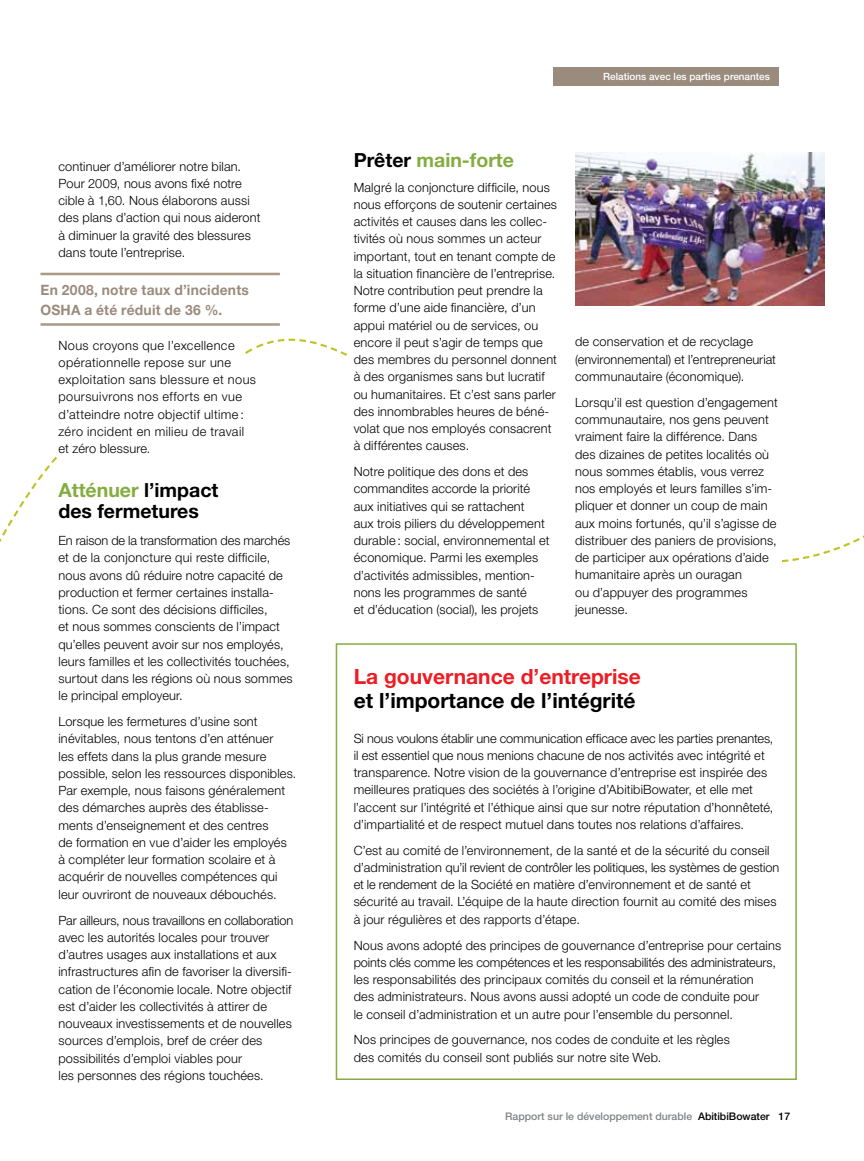
<style>
.page{position:relative;width:864px;height:1161px;background:#fff}
.page>*{position:absolute;margin:0;border:0;box-sizing:border-box;transform-origin:0 0}
.t1{font:700 21px "Helvetica Neue";color:#000}
.t2{font:700 21px "Helvetica Neue";color:#ed1d24}
.t3{font:700 19.5px/21px "Helvetica Neue";color:#000}
.t4{font:700 19.5px "Helvetica Neue";color:#84ad40}
.t5{font:700 14.25px/19.5px "Helvetica Neue";letter-spacing:.02em;color:#9a8b7d}
.t6{font:300 12.75px/17.2px "Helvetica Neue";letter-spacing:.015em;color:#000}
.t7{font:500 10.5px "Helvetica Neue";color:#808285}
.t8{font:500 10.05px "Helvetica Neue";color:#fff}
.s1{color:#84ad40}
.s2{color:#000}
</style>
<div class="page">
<svg style="left:0;top:456px;width:57px;height:86px"></svg>
<svg style="left:781px;top:535px;width:83px;height:28px"></svg>
<svg style="left:245px;top:338px;width:102px;height:18px"></svg>
<div style="left:336px;top:643px;width:461px;height:437px;background:#fff;border:2px solid #84ad40"></div>
<hr style="left:41px;top:273px;width:239px;height:2px;background:#aa9a85">
<hr style="left:41px;top:323px;width:239px;height:3px;background:#aa9a85">
<div style="left:553px;top:67px;width:225px;height:18px;background:#9a8b7d"></div>
<img style="left:575px;top:153px;width:250px;height:153px">
<p class="t6" style="left:58px;top:157px;width:204px">continuer d’améliorer notre bilan.<br>Pour 2009, nous avons fixé notre cible à 1,60. Nous élaborons aussi des plans d’action qui nous aideront à diminuer la gravité des blessures dans toute l’entreprise.</p>
<p class="t5" style="left:41px;top:280px;width:210px">En 2008, notre taux d’incidents<br>OSHA a été réduit de 36 %.</p>
<p class="t6" style="left:58px;top:336px;width:199px">Nous croyons que l’excellence opérationnelle repose sur une exploitation sans blessure et nous poursuivrons nos efforts en vue d’atteindre notre objectif ultime : zéro incident en milieu de travail et zéro blessure.</p>
<h2 class="t3" style="left:58px;top:479px;width:161px"><span class="s1">Atténuer</span> l’impact des fermetures</h2>
<p class="t6" style="left:58px;top:532px;width:236px">En raison de la transformation des marchés et de la conjoncture qui reste difficile, nous avons dû réduire notre capacité de production et fermer certaines installa&shy;tions. Ce sont des décisions difficiles,<br>et nous sommes conscients de l’impact qu’elles peuvent avoir sur nos employés, leurs familles et les collectivités touchées, surtout dans les régions où nous sommes le principal employeur.</p>
<p class="t6" style="left:58px;top:713px;width:239px">Lorsque les fermetures d’usine sont inévitables, nous tentons d’en atténuer<br>les effets dans la plus grande mesure possible, selon les ressources disponibles.<br>Par exemple, nous faisons généralement des démarches auprès des établisse&shy;ments d’enseignement et des centres<br>de formation en vue d’aider les employés à compléter leur formation scolaire et à acquérir de nouvelles compétences qui leur ouvriront de nouveaux débouchés.</p>
<p class="t6" style="left:58px;top:911px;width:236px">Par ailleurs, nous travaillons en collaboration avec les autorités locales pour trouver d’autres usages aux installations et aux infrastructures afin de favoriser la diversifi&shy;cation de l’économie locale. Notre objectif est d’aider les collectivités à attirer de nouveaux investissements et de nouvelles sources d’emplois, bref de créer des possibilités d’emploi viables pour<br>les personnes des régions touchées.</p>
<p class="t8" style="left:603px;top:71px;width:168px">Relations avec les parties prenantes</p>
<h2 class="t4" style="left:354px;top:148px;width:162px"><span class="s2">Prêter</span> main-forte</h2>
<p class="t6" style="left:354px;top:178px;width:205px">Malgré la conjoncture difficile, nous nous efforçons de soutenir certaines activités et causes dans les collec&shy;tivités où nous sommes un acteur important, tout en tenant compte de la situation financière de l’entreprise.<br>Notre contribution peut prendre la forme d’une aide financière, d’un appui matériel ou de services, ou encore il peut s’agir de temps que des membres du personnel donnent à des organismes sans but lucratif ou humanitaires. Et c’est sans parler des innombrables heures de béné&shy;volat que nos employés consacrent à différentes causes.</p>
<p class="t6" style="left:354px;top:463px;width:197px">Notre politique des dons et des commandites accorde la priorité aux initiatives qui se rattachent<br>aux trois piliers du développement durable: social, environnemental et économique. Parmi les exemples d’activités admissibles, mention&shy;nons les programmes de santé<br>et d’éducation (social), les projets</p>
<p class="t6" style="left:575px;top:333px;width:202px">de conservation et de recyclage (environnemental) et l’entrepreneuriat communautaire (économique).</p>
<p class="t6" style="left:575px;top:393px;width:204px">Lorsqu’il est question d’engagement communautaire, nos gens peuvent vraiment faire la différence. Dans des dizaines de petites localités où nous sommes établis, vous verrez nos employés et leurs familles s’im&shy;pliquer et donner un coup de main aux moins fortunés, qu’il s’agisse de distribuer des paniers de provisions, de participer aux opérations d’aide humanitaire après un ouragan<br>ou d’appuyer des programmes jeunesse.</p>
<h1 class="t2" style="left:354px;top:664px;width:289px">La gouvernance d’entreprise</h1>
<h1 class="t1" style="left:354px;top:688px;width:283px">et l’importance de l’intégrité</h1>
<p class="t6" style="left:354px;top:729px;width:421px">Si nous voulons établir une communication efficace avec les parties prenantes, il est essentiel que nous menions chacune de nos activités avec intégrité et transparence. Notre vision de la gouvernance d’entreprise est inspirée des meilleures pratiques des sociétés à l’origine d’AbitibiBowater, et elle met l’accent sur l’intégrité et l’éthique ainsi que sur notre réputation d’honnêteté, d’impartialité et de respect mutuel dans toutes nos relations d’affaires.</p>
<p class="t6" style="left:354px;top:841px;width:427px">C’est au comité de l’environnement, de la santé et de la sécurité du conseil d’administration qu’il revient de contrôler les politiques, les systèmes de gestion et le rendement de la Société en matière d’environnement et de santé et sécurité au travail. L’équipe de la haute direction fournit au comité des mises à jour régulières et des rapports d’étape.</p>
<p class="t6" style="left:354px;top:936px;width:429px">Nous avons adopté des principes de gouvernance d’entreprise pour certains points clés comme les compétences et les responsabilités des administrateurs, les responsabilités des principaux comités du conseil et la rémunération<br>des administrateurs. Nous avons aussi adopté un code de conduite pour<br>le conseil d’administration et un autre pour l’ensemble du personnel.</p>
<p class="t6" style="left:354px;top:1031px;width:378px">Nos principes de gouvernance, nos codes de conduite et les règles des comités du conseil sont publiés sur notre site Web.</p>
<p class="t7" style="left:505px;top:1110px;width:287px">Rapport sur le développement durable <span class="s2">AbitibiBowater 17</span></p>
</div>
